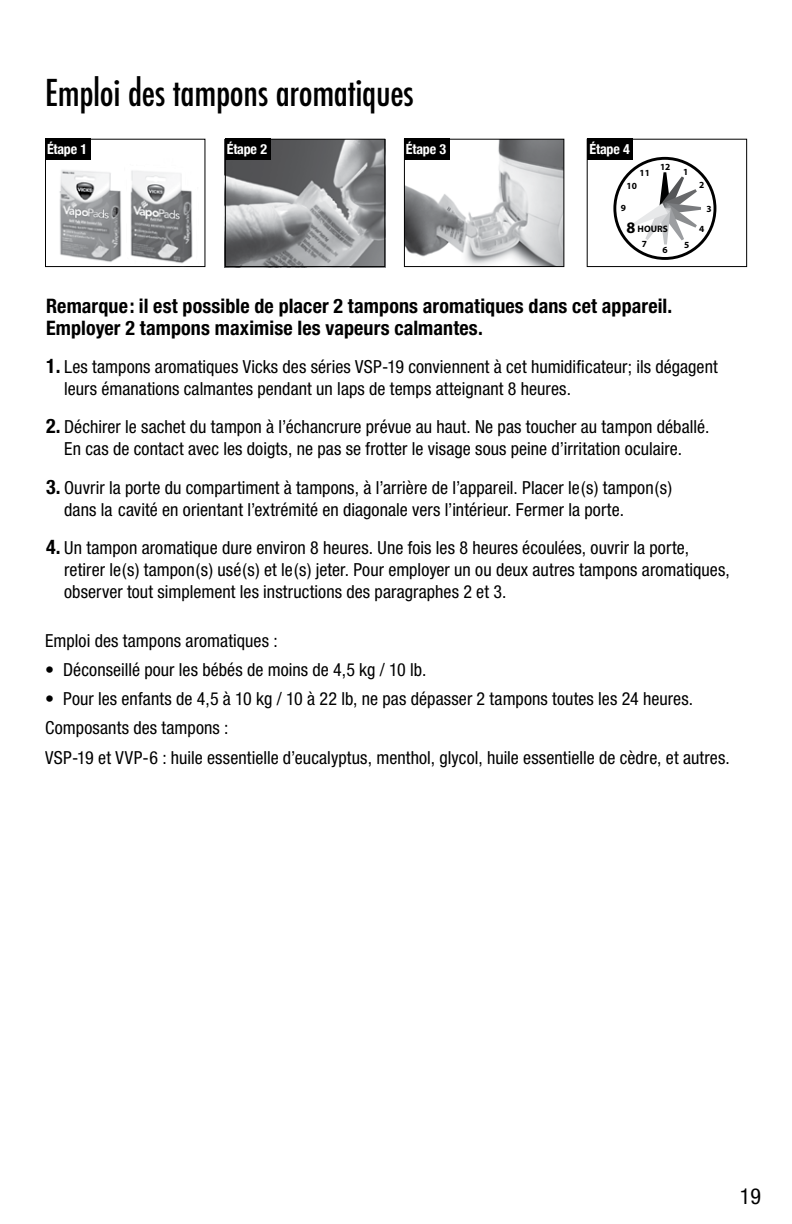
<style>
.page{position:relative;width:792px;height:1224px;background:#fff}
.page>*{position:absolute;margin:0;border:0;box-sizing:border-box;transform-origin:0 0}
.t1{font:500 condensed 36px "Futura";letter-spacing:-.01em;color:#000}
.t2{font:condensed 22px "Helvetica Neue";color:#000}
.t3{font:700 condensed 20px/22px "Helvetica Neue";letter-spacing:.005em;color:#000}
.t4{font:condensed 18px/22px "Helvetica Neue";letter-spacing:.005em;color:#000}
.t5{font:700 16.2px "Myriad Pro";color:#000}
.t6{font:700 condensed 14px "Helvetica Neue";letter-spacing:-.015em;color:#fff}
.t7{font:700 9.4px "Myriad Pro";color:#000}
.s1{font-weight:700;font-size:20px}
</style>
<div class="page">
<div style="left:45px;top:139px;width:160px;height:128px;border:1px solid #000"></div>
<img style="left:227px;top:141px;width:156px;height:124px">
<div style="left:45px;top:139px;width:45px;height:21px;background:#000"></div>
<div style="left:225px;top:139px;width:160px;height:128px;border:1px solid #000"></div>
<div style="left:225px;top:139px;width:45px;height:21px;background:#000"></div>
<img style="left:406px;top:141px;width:156px;height:124px">
<div style="left:404px;top:139px;width:160px;height:128px;border:1px solid #000"></div>
<div style="left:404px;top:139px;width:45px;height:21px;background:#000"></div>
<div style="left:613px;top:157px;width:103px;height:103px;border:3px solid #000;border-radius:50%"></div>
<svg style="left:632px;top:172px;width:69px;height:73px"></svg>
<div style="left:587px;top:139px;width:160px;height:128px;border:1px solid #000"></div>
<div style="left:588px;top:139px;width:45px;height:21px;background:#000"></div>
<img style="left:59px;top:170px;width:63px;height:92px">
<img style="left:124px;top:170px;width:77px;height:98px">
<h1 class="t1" style="left:45px;top:70px;width:370px">Emploi des tampons aromatiques</h1>
<p class="t6" style="left:47px;top:138px;width:42px">Étape 1</p>
<p class="t6" style="left:227px;top:138px;width:42px">Étape 2</p>
<p class="t6" style="left:406px;top:138px;width:42px">Étape 3</p>
<p class="t6" style="left:590px;top:138px;width:42px">Étape 4</p>
<p class="t7" style="left:639px;top:167px;width:12px">11</p>
<p class="t7" style="left:660px;top:161px;width:12px">12</p>
<p class="t7" style="left:683px;top:165px;width:7px">1</p>
<p class="t7" style="left:627px;top:180px;width:12px">10</p>
<p class="t7" style="left:699px;top:179px;width:7px">2</p>
<p class="t7" style="left:621px;top:202px;width:7px">9</p>
<p class="t7" style="left:707px;top:202px;width:7px">3</p>
<p class="t5" style="left:627px;top:217px;width:10px">8</p>
<p class="t7" style="left:638px;top:223px;width:32px">HOURS</p>
<p class="t7" style="left:699px;top:223px;width:7px">4</p>
<p class="t7" style="left:642px;top:237px;width:7px">7</p>
<p class="t7" style="left:662px;top:244px;width:7px">6</p>
<p class="t7" style="left:684px;top:238px;width:7px">5</p>
<p class="t3" style="left:46px;top:295px;width:627px">Remarque: il est possible de placer 2 tampons aromatiques dans cet appareil.<br>Employer 2 tampons maximise les vapeurs calmantes.</p>
<p class="t4" style="left:64px;top:356px;width:655px;text-indent:-18px"><span class="s1">1.</span> Les tampons aromatiques Vicks des séries VSP-19 conviennent à cet humidificateur; ils dégagent leurs émanations calmantes pendant un laps de temps atteignant 8 heures.</p>
<p class="t4" style="left:46px;top:416px;width:665px;text-align:center"><span class="s1">2.</span> Déchirer le sachet du tampon à l’échancrure prévue au haut. Ne pas toucher au tampon déballé.<br>En cas de contact avec les doigts, ne pas se frotter le visage sous peine d’irritation oculaire.</p>
<p class="t4" style="left:64px;top:476px;width:609px;text-indent:-18px"><span class="s1">3.</span> Ouvrir la porte du compartiment à tampons, à l’arrière de l’appareil. Placer le(s) tampon(s) dans la cavité en orientant l’extrémité en diagonale vers l’intérieur. Fermer la porte.</p>
<p class="t4" style="left:64px;top:536px;width:667px;text-indent:-18px"><span class="s1">4.</span> Un tampon aromatique dure environ 8 heures. Une fois les 8 heures écoulées, ouvrir la porte, retirer le(s) tampon(s) usé(s) et le(s) jeter. Pour employer un ou deux autres tampons aromatiques, observer tout simplement les instructions des paragraphes 2 et 3.</p>
<p class="t4" style="left:45px;top:629px;width:234px">Emploi des tampons aromatiques :</p>
<p class="t4" style="left:45px;top:659px;width:383px">• Déconseillé pour les bébés de moins de 4,5 kg / 10 lb.</p>
<p class="t4" style="left:45px;top:684px;width:686px;line-height:29.2px">• Pour les enfants de 4,5 à 10 kg / 10 à 22 lb, ne pas dépasser 2 tampons toutes les 24 heures.<br>Composants des tampons :<br>VSP-19 et VVP-6 : huile essentielle d’eucalyptus, menthol, glycol, huile essentielle de cèdre, et autres.</p>
<p class="t2" style="left:740px;top:1184px;width:23px">19</p>
</div>
